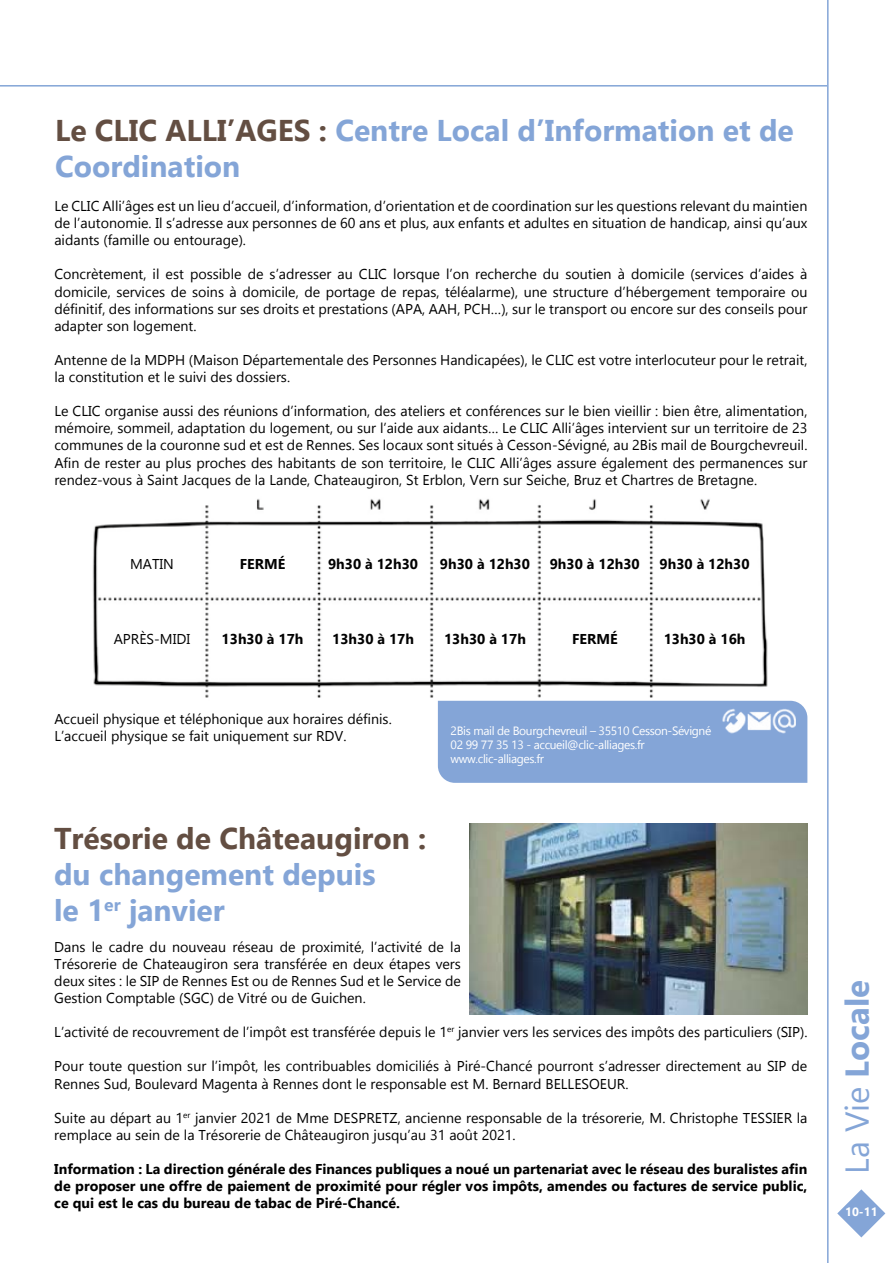
<style>
.page{position:relative;width:893px;height:1263px;background:#fff}
.page>*{position:absolute;margin:0;border:0;box-sizing:border-box;transform-origin:0 0}
.t1{font:700 33px "Gadugi";color:#84a5d7}
.t2{font:700 30px/36px "Gadugi";color:#84a5d7}
.t3{font:700 30px "Gadugi";color:#634e42}
.t4{font:14.25px/17.1px "Gadugi";color:#000;text-align:justify}
.t5{font:700 14.25px/17.1px "Gadugi";color:#000;text-align:justify}
.t6{font:12px/14.4px "Gadugi";letter-spacing:-.03em;color:#fff}
.t7{font:700 12px "Gadugi";color:#fff}
.s1{color:#634e42}
.s2{font-weight:400}
</style>
<div class="page">
<hr style="left:0;top:85px;width:889px;height:2px;background:#84a5d7">
<svg style="left:827px;top:0;width:62px;height:1263px"></svg>
<svg style="left:837px;top:1189px;width:48px;height:48px"></svg>
<img style="left:92px;top:499px;width:691px;height:207px">
<div style="left:438px;top:701px;width:369px;height:82px;background:#84a5d7"></div>
<img style="left:720px;top:707px;width:75px;height:27px">
<img style="left:469px;top:824px;width:338px;height:190px">
<h2 class="t2" style="left:55px;top:112px;width:740px"><span class="s1">Le CLIC ALLI’AGES :</span> Centre Local d’Information et de<br>Coordination</h2>
<p class="t4" style="left:54px;top:197px;width:755px">Le CLIC Alli’âges est un lieu d’accueil, d’information, d’orientation et de coordination sur les questions relevant du maintien de l’autonomie. Il s’adresse aux personnes de 60 ans et plus, aux enfants et adultes en situation de handicap, ainsi qu’aux aidants (famille ou entourage).</p>
<p class="t4" style="left:54px;top:266px;width:755px">Concrètement, il est possible de s’adresser au CLIC lorsque l’on recherche du soutien à domicile (services d’aides à domicile, services de soins à domicile, de portage de repas, téléalarme), une structure d’hébergement temporaire ou définitif, des informations sur ses droits et prestations (APA, AAH, PCH…), sur le transport ou encore sur des conseils pour adapter son logement.</p>
<p class="t4" style="left:54px;top:351px;width:755px">Antenne de la MDPH (Maison Départementale des Personnes Handicapées), le CLIC est votre interlocuteur pour le retrait, la constitution et le suivi des dossiers.</p>
<p class="t4" style="left:54px;top:403px;width:755px">Le CLIC organise aussi des réunions d’information, des ateliers et conférences sur le bien vieillir : bien être, alimentation, mémoire, sommeil, adaptation du logement, ou sur l’aide aux aidants… Le CLIC Alli’âges intervient sur un territoire de 23 communes de la couronne sud et est de Rennes. Ses locaux sont situés à Cesson-Sévigné, au 2Bis mail de Bourgchevreuil.<br>Afin de rester au plus proches des habitants de son territoire, le CLIC Alli’âges assure également des permanences sur rendez-vous à Saint Jacques de la Lande, Chateaugiron, St Erblon, Vern sur Seiche, Bruz et Chartres de Bretagne.</p>
<p class="t4" style="left:130px;top:555px;width:45px">MATIN</p>
<p class="t4" style="left:114px;top:631px;width:78px">APRÈS-MIDI</p>
<p class="t5" style="left:240px;top:555px;width:47px">FERMÉ</p>
<p class="t5" style="left:222px;top:631px;width:83px">13h30 à 17h</p>
<p class="t5" style="left:328px;top:555px;width:92px">9h30 à 12h30</p>
<p class="t5" style="left:440px;top:555px;width:92px">9h30 à 12h30</p>
<p class="t5" style="left:550px;top:555px;width:92px">9h30 à 12h30</p>
<p class="t5" style="left:660px;top:555px;width:92px">9h30 à 12h30</p>
<p class="t5" style="left:332px;top:631px;width:83px">13h30 à 17h</p>
<p class="t5" style="left:444px;top:631px;width:83px">13h30 à 17h</p>
<p class="t5" style="left:572px;top:631px;width:47px">FERMÉ</p>
<p class="t5" style="left:664px;top:631px;width:83px">13h30 à 16h</p>
<p class="t4" style="left:54px;top:710px;width:339px">Accueil physique et téléphonique aux horaires définis.<br>L’accueil physique se fait uniquement sur RDV.</p>
<h2 class="t3" style="left:54px;top:820px;width:374px">Trésorie de Châteaugiron :</h2>
<h2 class="t2" style="left:54px;top:856px;width:323px">du changement depuis le 1<sup>er</sup> janvier</h2>
<p class="t6" style="left:451px;top:723px;width:262px">2Bis mail de Bourgchevreuil – 35510 Cesson-Sévigné<br>02 99 77 35 13 - accueil@clic-alliages.fr www.clic-alliages.fr</p>
<p class="t4" style="left:54px;top:938px;width:408px">Dans le cadre du nouveau réseau de proximité, l’activité de la Trésorerie de Chateaugiron sera transférée en deux étapes vers deux sites : le SIP de Rennes Est ou de Rennes Sud et le Service de Gestion Comptable (SGC) de Vitré ou de Guichen.</p>
<p class="t4" style="left:54px;top:1023px;width:755px">L’activité de recouvrement de l’impôt est transférée depuis le 1<sup>er</sup> janvier vers les services des impôts des particuliers (SIP).</p>
<p class="t4" style="left:54px;top:1058px;width:755px">Pour toute question sur l’impôt, les contribuables domiciliés à Piré-Chancé pourront s’adresser directement au SIP de<br>Rennes Sud, Boulevard Magenta à Rennes dont le responsable est M. Bernard BELLESOEUR.</p>
<p class="t4" style="left:54px;top:1109px;width:755px">Suite au départ au 1<sup>er</sup> janvier 2021 de Mme DESPRETZ, ancienne responsable de la trésorerie, M. Christophe TESSIER la remplace au sein de la Trésorerie de Châteaugiron jusqu’au 31 août 2021.</p>
<p class="t5" style="left:54px;top:1160px;width:755px">Information : La direction générale des Finances publiques a noué un partenariat avec le réseau des buralistes afin de proposer une offre de paiement de proximité pour régler vos impôts, amendes ou factures de service public, ce qui est le cas du bureau de tabac de Piré-Chancé.</p>
<h1 class="t1" style="left:837px;top:1174px;width:196px;rotate:-90deg"><span class="s2">La Vie</span> Locale</h1>
<p class="t7" style="left:845px;top:1205px;width:34px">10-11</p>
</div>
